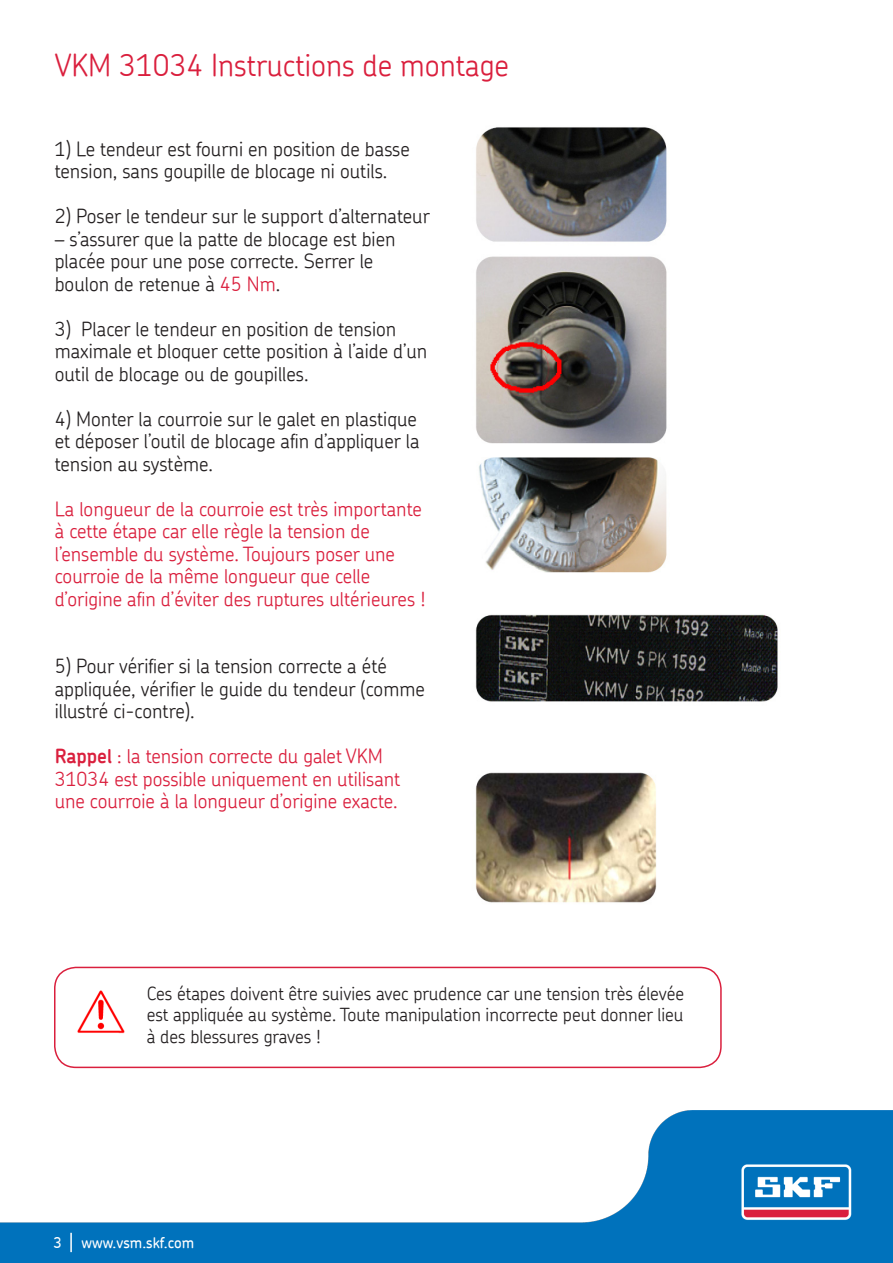
<style>
.page{position:relative;width:893px;height:1263px;background:#fff}
.page>*{position:absolute;margin:0;border:0;box-sizing:border-box;transform-origin:0 0}
.t1{font:300 30px "SKF Chevin";color:#da1f3d}
.t2{font:300 19.5px/22.5px "SKF Chevin";color:#231f20}
.t3{font:300 19.5px/22.5px "SKF Chevin";color:#da1f3d}
.t4{font:300 18px/21.6px "SKF Chevin";color:#231f20;text-align:justify}
.t5{font:500 15px "SKF Chevin";color:#fff}
.s1{color:#da1f3d}
.s2{font-weight:600}
</style>
<div class="page">
<img style="left:77px;top:990px;width:48px;height:44px">
<div style="left:54px;top:967px;width:668px;height:101px;border:2px solid #da1f3d;border-radius:21px"></div>
<img style="left:475px;top:127px;width:303px;height:776px">
<img style="left:0;top:1110px;width:893px;height:153px">
<svg style="left:70px;top:1233px;width:2px;height:19px"></svg>
<p class="t1" style="left:55px;top:46px;width:456px">VKM 31034 Instructions de montage</p>
<p class="t2" style="left:55px;top:137px;width:357px">1) Le tendeur est fourni en position de basse tension, sans goupille de blocage ni outils.</p>
<p class="t2" style="left:55px;top:205px;width:377px">2) Poser le tendeur sur le support d’alternateur</p>
<p class="t2" style="left:55px;top:227px;width:342px">– s’assurer que la patte de blocage est bien placée pour une pose correcte. Serrer le boulon de retenue à <span class="s1">45 Nm</span>.</p>
<p class="t2" style="left:55px;top:317px;width:374px">3) Placer le tendeur en position de tension maximale et bloquer cette position à l’aide d’un outil de blocage ou de goupilles.</p>
<p class="t2" style="left:55px;top:407px;width:366px">4) Monter la courroie sur le galet en plastique et déposer l’outil de blocage afin d’appliquer la tension au système.</p>
<p class="t3" style="left:55px;top:497px;width:372px">La longueur de la courroie est très importante à cette étape car elle règle la tension de l’ensemble du système. Toujours poser une courroie de la même longueur que celle d’origine afin d’éviter des ruptures ultérieures !</p>
<p class="t2" style="left:55px;top:655px;width:372px">5) Pour vérifier si la tension correcte a été appliquée, vérifier le guide du tendeur (comme illustré ci-contre).</p>
<p class="t3" style="left:55px;top:745px;width:347px"><span class="s2">Rappel</span> : la tension correcte du galet VKM<br>31034 est possible uniquement en utilisant une courroie à la longueur d’origine exacte.</p>
<p class="t4" style="left:147px;top:982px;width:539px">Ces étapes doivent être suivies avec prudence car une tension très élevée est appliquée au système. Toute manipulation incorrecte peut donner lieu à des blessures graves !</p>
<p class="t5" style="left:53px;top:1232px;width:142px">3 www.vsm.skf.com</p>
</div>
